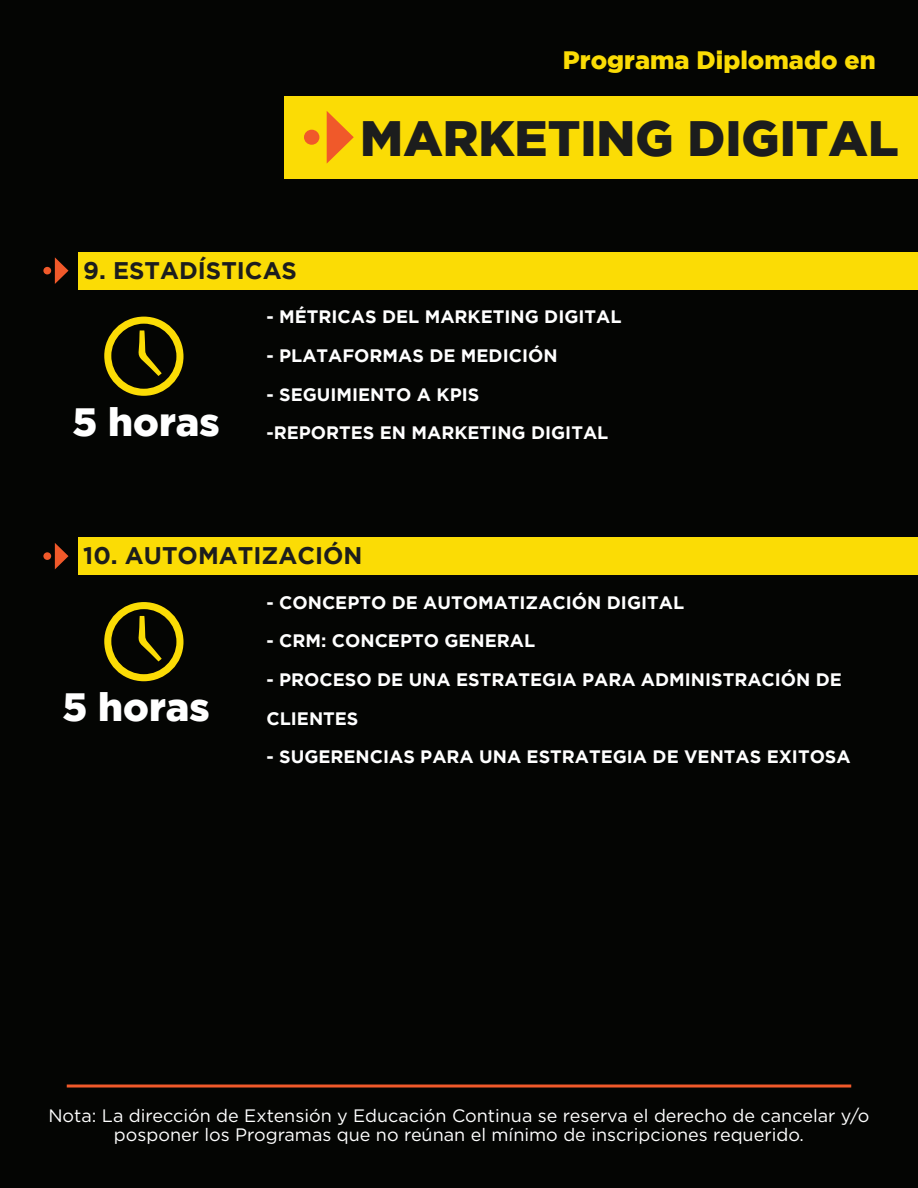
<style>
.page{position:relative;width:918px;height:1188px;background:#040503}
.page>*{position:absolute;margin:0;border:0;box-sizing:border-box;transform-origin:0 0}
.t1{font:900 49.65px "Gotham";color:#1c1d1d}
.t2{font:900 39.45px "Gotham";color:#fff}
.t3{font:900 25.2px "Gotham";color:#fbdc05}
.t4{font:700 24px "Gotham";color:#1c1d1d}
.t5{font:700 18px/38.7px "Gotham";color:#fff}
.t6{font:18px/19.5px "Gotham";color:#fff;text-align:center}
</style>
<div class="page">
<div style="left:43px;top:267px;width:8px;height:7px;background:#f0592a;border-radius:50%"></div>
<svg style="left:55px;top:257px;width:14px;height:27px"></svg>
<div style="left:79px;top:253px;width:839px;height:37px;background:#fbdc05"></div>
<div style="left:79px;top:537px;width:839px;height:38px;background:#fbdc05"></div>
<svg style="left:104px;top:317px;width:80px;height:79px"></svg>
<div style="left:43px;top:552px;width:8px;height:8px;background:#f0592a;border-radius:50%"></div>
<svg style="left:55px;top:543px;width:14px;height:26px"></svg>
<svg style="left:104px;top:602px;width:80px;height:79px"></svg>
<div style="left:284px;top:96px;width:634px;height:83px;background:#fbdc05"></div>
<div style="left:304px;top:130px;width:15px;height:15px;background:#f0592a;border-radius:50%"></div>
<svg style="left:327px;top:111px;width:27px;height:52px"></svg>
<hr style="left:67px;top:1085px;width:784px;height:3px;background:#f0592a">
<h3 class="t3" style="left:563px;top:46px;width:314px">Programa Diplomado en</h3>
<h1 class="t1" style="left:360px;top:109px;width:540px">MARKETING DIGITAL</h1>
<h3 class="t4" style="left:83px;top:256px;width:215px">9. ESTADÍSTICAS</h3>
<p class="t5" style="left:267px;top:297px;width:357px">- MÉTRICAS DEL MARKETING DIGITAL</p>
<p class="t5" style="left:267px;top:336px;width:293px">- PLATAFORMAS DE MEDICIÓN</p>
<p class="t5" style="left:73px;top:374px;width:537px;text-indent:194px">- SEGUIMIENTO A KPIS<br><sup>5</sup> <sup>horas</sup> -REPORTES EN MARKETING DIGITAL</p>
<h3 class="t4" style="left:83px;top:542px;width:281px">10. AUTOMATIZACIÓN</h3>
<p class="t5" style="left:267px;top:583px;width:419px">- CONCEPTO DE AUTOMATIZACIÓN DIGITAL</p>
<p class="t5" style="left:267px;top:621px;width:270px">- CRM: CONCEPTO GENERAL</p>
<p class="t5" style="left:267px;top:660px;width:577px">- PROCESO DE UNA ESTRATEGIA PARA ADMINISTRACIÓN DE<br>CLIENTES</p>
<p class="t5" style="left:267px;top:737px;width:586px">- SUGERENCIAS PARA UNA ESTRATEGIA DE VENTAS EXITOSA</p>
<h2 class="t2" style="left:63px;top:685px;width:149px">5 horas</h2>
<p class="t6" style="left:48px;top:1105px;width:823px">Nota: La dirección de Extensión y Educación Continua se reserva el derecho de cancelar y/o posponer los Programas que no reúnan el mínimo de inscripciones requerido.</p>
</div>
